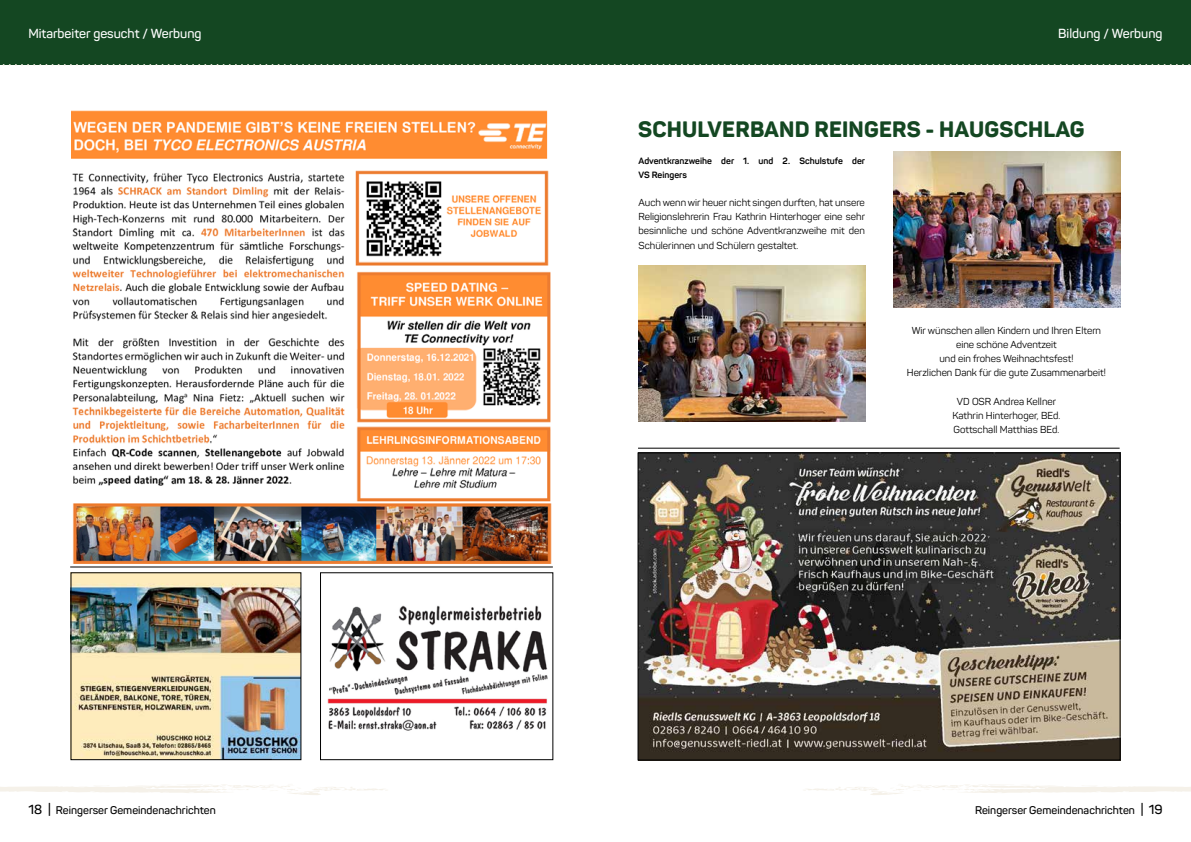
<style>
.page{position:relative;width:1191px;height:842px;background:#fff}
.page>*{position:absolute;margin:0;border:0;box-sizing:border-box;transform-origin:0 0}
.t1{font:800 22px "Panton";letter-spacing:.01em;color:#144722}
.t2{font:600 13px "Panton";color:#fff}
.t3{font:600 11px "Panton";color:#000}
.t4{font:10px/14.2px "Panton";color:#000;text-align:center}
.t5{font:700 9px/14.2px "Panton";color:#000}
.s1{font-size:13px}
</style>
<div class="page">
<div style="left:0;top:0;width:1191px;height:65px;background:#144722"></div>
<svg style="left:2px;top:64px;width:1188px;height:2px"></svg>
<svg style="left:0;top:784px;width:387px;height:11px"></svg>
<svg style="left:804px;top:784px;width:387px;height:11px"></svg>
<img style="left:71px;top:110px;width:481px;height:454px">
<hr style="left:70px;top:567px;width:483px;height:1px;background:#000">
<img style="left:73px;top:575px;width:226px;height:183px">
<div style="left:71px;top:573px;width:230px;height:187px;border:1px solid #000"></div>
<img style="left:638px;top:265px;width:227px;height:156px">
<hr style="left:638px;top:448px;width:481px;height:1px;background:#000">
<img style="left:893px;top:152px;width:227px;height:156px">
<img style="left:640px;top:455px;width:478px;height:303px">
<div style="left:638px;top:453px;width:482px;height:307px;border:1px solid #000"></div>
<img style="left:327px;top:605px;width:221px;height:126px">
<div style="left:320px;top:573px;width:233px;height:187px;border:1px solid #000"></div>
<h2 class="t2" style="left:28px;top:25px;width:175px">Mitarbeiter gesucht / Werbung</h2>
<h2 class="t2" style="left:1058px;top:25px;width:106px">Bildung / Werbung</h2>
<h1 class="t1" style="left:638px;top:115px;width:448px">SCHULVERBAND REINGERS - HAUGSCHLAG</h1>
<p class="t5" style="left:638px;top:153px;width:228px">Adventkranzweihe der 1. und 2. Schulstufe der<br>VS Reingers</p>
<p class="t4" style="left:638px;top:195px;width:228px;text-align:justify">Auch wenn wir heuer nicht singen durften, hat unsere Religionslehrerin Frau Kathrin Hinterhoger eine sehr besinnliche und schöne Adventkranzweihe mit den Schülerinnen und Schülern gestaltet.</p>
<p class="t4" style="left:907px;top:323px;width:200px">Wir wünschen allen Kindern und Ihren Eltern eine schöne Adventzeit<br>und ein frohes Weihnachtsfest!<br>Herzlichen Dank für die gute Zusammenarbeit!</p>
<p class="t4" style="left:952px;top:394px;width:109px">VD OSR Andrea Kellner<br>Kathrin Hinterhoger, BEd.<br>Gottschall Matthias BEd.</p>
<p class="t3" style="left:28px;top:803px;width:189px"><span class="s1">18 |</span> Reingerser Gemeindenachrichten</p>
<p class="t3" style="left:975px;top:803px;width:189px">Reingerser Gemeindenachrichten <span class="s1">| 19</span></p>
</div>
